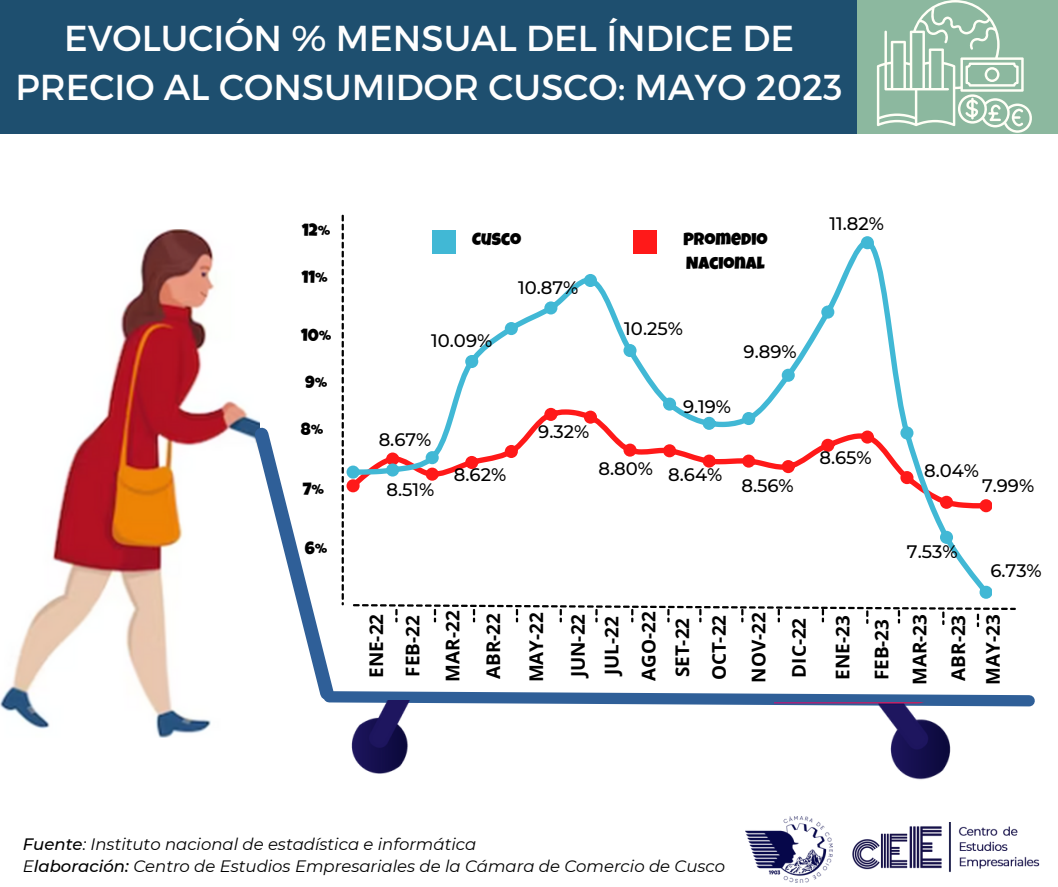
<style>
.page{position:relative;width:1058px;height:887px;background:#fff}
.page>*{position:absolute;margin:0;border:0;box-sizing:border-box;transform-origin:0 0}
.t1{font:36px/49.5px "Montserrat";color:#fefefe;text-align:center}
.t2{font:700 18.9px "Open Sans";color:#000}
.t3{font:500 18px "Montserrat";color:#000}
.t4{font:17.4px/24.2px "Luckiest Guy";color:#000}
.t5{font:italic 16.5px "Montserrat";color:#000}
.s1{font-weight:500}
</style>
<div class="page">
<img style="left:857px;top:856px;width:183px;height:16px">
<img style="left:746px;top:830px;width:83px;height:52px">
<img style="left:351px;top:712px;width:57px;height:62px">
<img style="left:774px;top:712px;width:251px;height:153px">
<img style="left:0;top:230px;width:245px;height:507px">
<div style="left:0;top:0;width:856px;height:134px;background:#1e4f6f"></div>
<div style="left:857px;top:0;width:200px;height:134px;background:#8cb89f"></div>
<svg style="left:876px;top:0;width:156px;height:133px"></svg>
<svg style="left:245px;top:215px;width:790px;height:497px"></svg>
<p class="t1" style="left:16px;top:11px;width:828px">EVOLUCIÓN % MENSUAL DEL ÍNDICE DE<br>PRECIO AL CONSUMIDOR CUSCO: MAYO 2023</p>
<p class="t4" style="left:302px;top:220px;width:30px">12%</p>
<p class="t4" style="left:302px;top:267px;width:28px">11%</p>
<p class="t4" style="left:472px;top:229px;width:50px">CUSCO</p>
<p class="t4" style="left:683px;top:229px;width:86px">PROMEDIO<br>NACIONAL</p>
<p class="t3" style="left:518px;top:276px;width:62px">10.87%</p>
<p class="t3" style="left:829px;top:213px;width:56px">11.82%</p>
<p class="t4" style="left:301px;top:325px;width:32px">10%</p>
<p class="t3" style="left:431px;top:330px;width:63px">10.09%</p>
<p class="t3" style="left:624px;top:318px;width:60px">10.25%</p>
<p class="t3" style="left:743px;top:340px;width:55px">9.89%</p>
<p class="t4" style="left:305px;top:372px;width:24px">9%</p>
<p class="t3" style="left:683px;top:395px;width:50px">9.19%</p>
<p class="t4" style="left:301px;top:419px;width:24px">8%</p>
<p class="t3" style="left:378px;top:428px;width:54px">8.67%</p>
<p class="t3" style="left:538px;top:421px;width:53px">9.32%</p>
<p class="t4" style="left:303px;top:480px;width:23px">7%</p>
<p class="t3" style="left:598px;top:457px;width:56px">8.80%</p>
<p class="t3" style="left:454px;top:464px;width:54px">8.62%</p>
<p class="t3" style="left:668px;top:464px;width:56px">8.64%</p>
<p class="t3" style="left:386px;top:479px;width:49px">8.51%</p>
<p class="t3" style="left:741px;top:474px;width:54px">8.56%</p>
<p class="t3" style="left:819px;top:446px;width:54px">8.65%</p>
<p class="t3" style="left:924px;top:459px;width:56px">8.04%</p>
<p class="t3" style="left:982px;top:474px;width:54px">7.99%</p>
<p class="t4" style="left:305px;top:538px;width:24px">6%</p>
<p class="t3" style="left:907px;top:540px;width:52px">7.53%</p>
<p class="t2" style="left:363px;top:678px;width:66px;rotate:-90deg">ENE-22</p>
<p class="t2" style="left:399px;top:676px;width:63px;rotate:-90deg">FEB-22</p>
<p class="t2" style="left:439px;top:681px;width:72px;rotate:-90deg">MAR-22</p>
<p class="t2" style="left:598px;top:675px;width:60px;rotate:-90deg">JUL-22</p>
<p class="t2" style="left:523px;top:682px;width:72px;rotate:-90deg">MAY-22</p>
<p class="t2" style="left:564px;top:677px;width:65px;rotate:-90deg">JUN-22</p>
<p class="t2" style="left:635px;top:681px;width:71px;rotate:-90deg">AGO-22</p>
<p class="t2" style="left:669px;top:677px;width:61px;rotate:-90deg">SET-22</p>
<p class="t2" style="left:705px;top:680px;width:67px;rotate:-90deg">OCT-22</p>
<p class="t2" style="left:745px;top:682px;width:72px;rotate:-90deg">NOV-22</p>
<p class="t2" style="left:785px;top:677px;width:61px;rotate:-90deg">DIC-22</p>
<p class="t2" style="left:829px;top:679px;width:66px;rotate:-90deg">ENE-23</p>
<p class="t2" style="left:868px;top:680px;width:63px;rotate:-90deg">FEB-23</p>
<p class="t2" style="left:906px;top:685px;width:72px;rotate:-90deg">MAR-23</p>
<p class="t2" style="left:945px;top:680px;width:67px;rotate:-90deg">ABR-23</p>
<p class="t2" style="left:480px;top:679px;width:67px;rotate:-90deg">ABR-22</p>
<p class="t3" style="left:990px;top:560px;width:53px">6.73%</p>
<p class="t2" style="left:979px;top:684px;width:72px;rotate:-90deg">MAY-23</p>
<p class="t5" style="left:23px;top:833px;width:455px"><span class="s1">Fuente</span>: Instituto nacional de estadística e informática</p>
<p class="t5" style="left:23px;top:856px;width:704px">E<span class="s1">laboración:</span> Centro de Estudios Empresariales de la Cámara de Comercio de Cusco</p>
</div>
